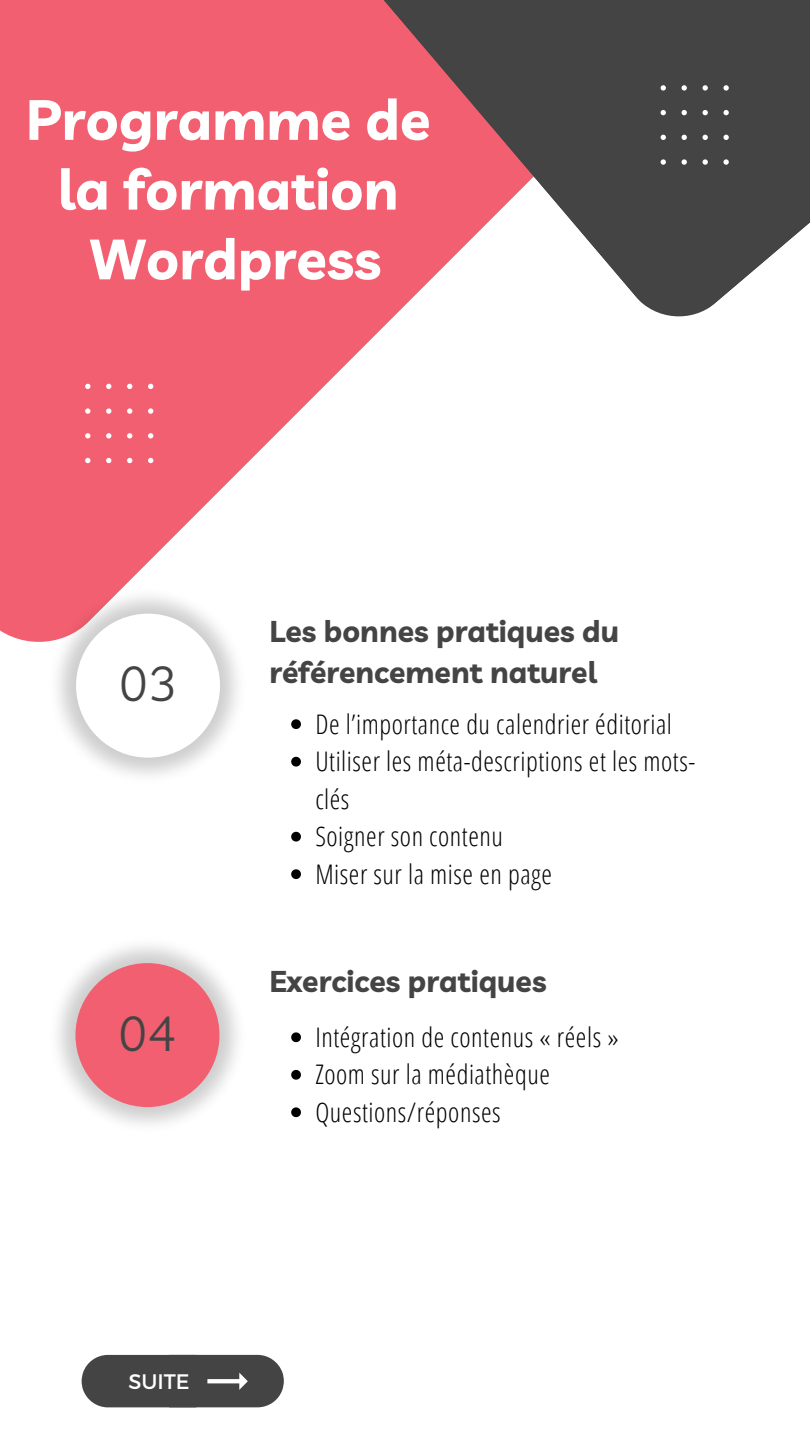
<style>
.page{position:relative;width:810px;height:1440px;background:#fff}
.page>*{position:absolute;margin:0;border:0;box-sizing:border-box;transform-origin:0 0}
.t1{font:700 56px/69.8px "Livvic";color:#fff;text-align:center}
.t2{font:48px "Livvic";color:#444}
.t3{font:700 30px/41.2px "Livvic";color:#444}
.t4{font:300 27px/37.5px "Open Sans Condensed";letter-spacing:.02em;color:#000}
.t5{font:21px "Montserrat";color:#fff}
</style>
<div class="page">
<svg style="left:0;top:340px;width:370px;height:302px;fill:#f25f70"></svg>
<svg style="left:0;top:0;width:810px;height:340px;background:#be6a74"></svg>
<img style="left:49px;top:588px;width:197px;height:188px">
<img style="left:57px;top:945px;width:181px;height:180px">
<svg style="left:85px;top:384px;width:68px;height:79px;background:#f26979"></svg>
<svg style="left:661px;top:85px;width:68px;height:80px;background:#505050"></svg>
<div style="left:76px;top:614px;width:144px;height:144px;background:#fff;border-radius:50%"></div>
<svg style="left:291px;top:719px;width:10px;height:10px"></svg>
<svg style="left:291px;top:757px;width:10px;height:10px"></svg>
<svg style="left:291px;top:832px;width:10px;height:10px"></svg>
<svg style="left:291px;top:869px;width:10px;height:10px"></svg>
<div style="left:75px;top:963px;width:144px;height:144px;background:#f25f70;border-radius:50%"></div>
<svg style="left:291px;top:1032px;width:10px;height:10px"></svg>
<svg style="left:291px;top:1070px;width:10px;height:10px"></svg>
<svg style="left:291px;top:1107px;width:10px;height:10px"></svg>
<svg style="left:82px;top:1355px;width:202px;height:52px;background:#515151"></svg>
<h1 class="t1" style="left:26px;top:84px;width:406px">Programme de la formation<br>Wordpress</h1>
<h2 class="t2" style="left:119px;top:653px;width:59px">03</h2>
<h2 class="t2" style="left:119px;top:1002px;width:59px">04</h2>
<p class="t3" style="left:269px;top:610px;width:351px">Les bonnes pratiques du référencement naturel</p>
<p class="t4" style="left:315px;top:704px;width:381px">De l’importance du calendrier éditorial<br>Utiliser les méta-descriptions et les mots&shy;clés<br>Soigner son contenu<br>Miser sur la mise en page</p>
<p class="t3" style="left:269px;top:960px;width:279px">Exercices pratiques</p>
<p class="t4" style="left:315px;top:1017px;width:305px">Intégration de contenus « réels »<br>Zoom sur la médiathèque<br>Questions/réponses</p>
<p class="t5" style="left:128px;top:1368px;width:63px">SUITE</p>
</div>
